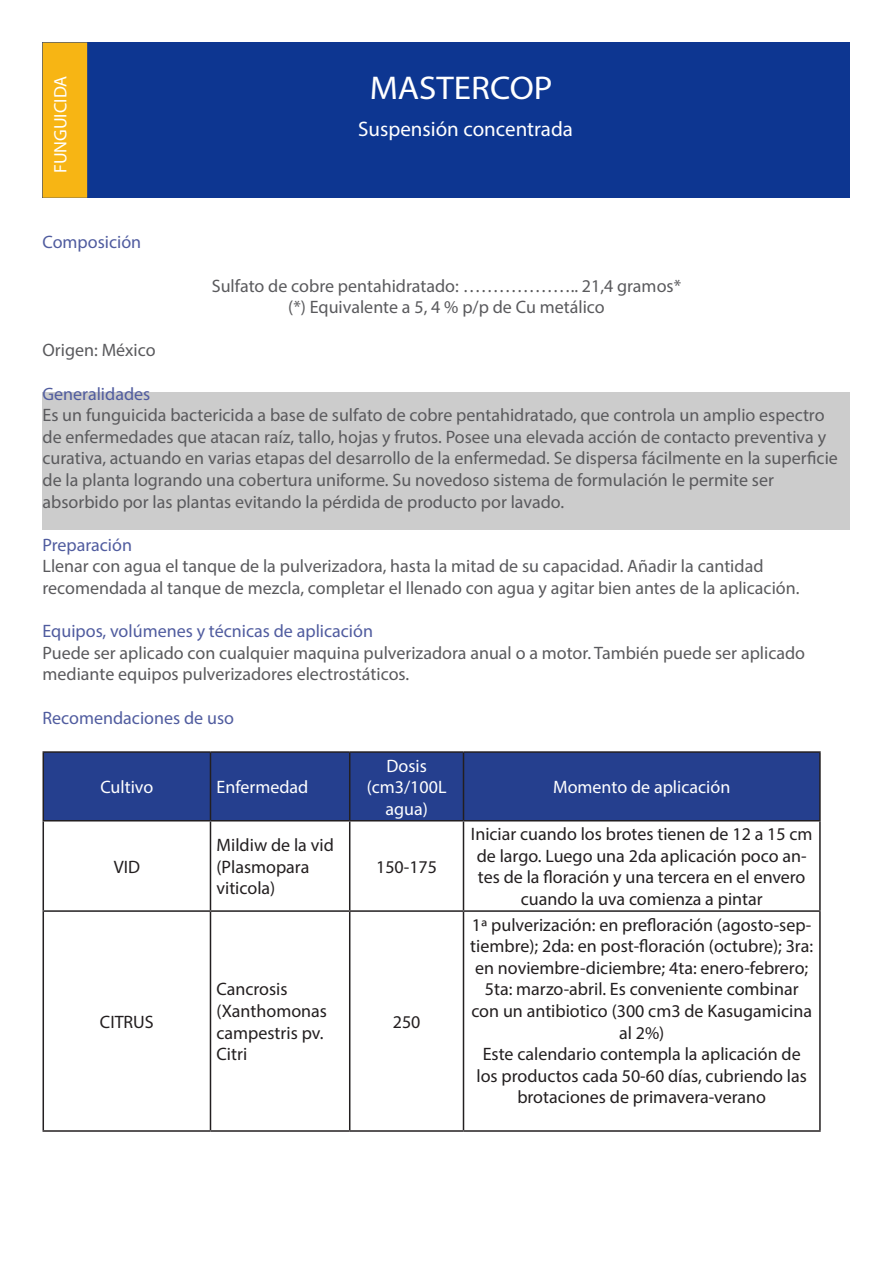
<style>
.page{position:relative;width:893px;height:1263px;background:#fff}
.page>*{position:absolute;margin:0;border:0;box-sizing:border-box;transform-origin:0 0}
.t1{font:33px "Myriad Pro";color:#fff;scale:1.06 1}
.t2{font:21px "Myriad Pro";color:#fff}
.t3{font:18px/21.6px "Myriad Pro";color:#5a5a5d}
.t4{font:18px/21.6px "Myriad Pro";color:#231f20;text-align:center}
.t5{font:18px/21.6px "Myriad Pro";color:#fff;text-align:center}
.t6{font:18px "Myriad Pro";color:#505c9f}
.s1{color:#505c9f}
</style>
<div class="page">
<div style="left:43px;top:392px;width:807px;height:137px;background:#ccc"></div>
<div style="left:43px;top:43px;width:807px;height:155px;background:#0d3691"></div>
<div style="left:44px;top:753px;width:775px;height:67px;background:#253f8e"></div>
<hr style="left:43px;top:751px;width:167px;height:2px;background:#231f20">
<hr style="left:43px;top:753px;width:1px;height:67px;background:#231f20">
<hr style="left:210px;top:751px;width:140px;height:2px;background:#231f20">
<hr style="left:210px;top:753px;width:1px;height:67px;background:#231f20">
<hr style="left:350px;top:751px;width:113px;height:2px;background:#231f20">
<hr style="left:349px;top:753px;width:1px;height:67px;background:#231f20">
<hr style="left:463px;top:751px;width:358px;height:2px;background:#231f20">
<hr style="left:463px;top:753px;width:1px;height:67px;background:#231f20">
<hr style="left:819px;top:753px;width:2px;height:67px;background:#231f20">
<hr style="left:43px;top:820px;width:167px;height:1px;background:#231f20">
<hr style="left:43px;top:821px;width:1px;height:89px;background:#231f20">
<hr style="left:210px;top:820px;width:140px;height:1px;background:#231f20">
<hr style="left:210px;top:821px;width:1px;height:89px;background:#231f20">
<hr style="left:350px;top:820px;width:113px;height:1px;background:#231f20">
<hr style="left:349px;top:821px;width:1px;height:89px;background:#231f20">
<hr style="left:463px;top:820px;width:358px;height:1px;background:#231f20">
<hr style="left:463px;top:821px;width:1px;height:89px;background:#231f20">
<hr style="left:819px;top:821px;width:2px;height:89px;background:#231f20">
<hr style="left:43px;top:910px;width:167px;height:2px;background:#231f20">
<hr style="left:43px;top:912px;width:1px;height:218px;background:#231f20">
<hr style="left:210px;top:910px;width:140px;height:2px;background:#231f20">
<hr style="left:210px;top:912px;width:1px;height:218px;background:#231f20">
<hr style="left:350px;top:910px;width:113px;height:2px;background:#231f20">
<hr style="left:349px;top:912px;width:1px;height:218px;background:#231f20">
<hr style="left:463px;top:910px;width:358px;height:2px;background:#231f20">
<hr style="left:463px;top:912px;width:1px;height:218px;background:#231f20">
<hr style="left:819px;top:912px;width:2px;height:218px;background:#231f20">
<hr style="left:43px;top:1130px;width:167px;height:2px;background:#231f20">
<hr style="left:210px;top:1130px;width:140px;height:2px;background:#231f20">
<hr style="left:350px;top:1130px;width:113px;height:2px;background:#231f20">
<hr style="left:463px;top:1130px;width:358px;height:2px;background:#231f20">
<div style="left:43px;top:43px;width:44px;height:155px;background:#f7b514"></div>
<p class="t5" style="left:50px;top:173px;width:99px;rotate:-90deg">FUNGUICIDA</p>
<p class="t6" style="left:43px;top:231px;width:100px">Composición</p>
<p class="t1" style="left:370px;top:68px;width:174px">MASTERCOP</p>
<p class="t2" style="left:358px;top:116px;width:216px">Suspensión concentrada</p>
<p class="t3" style="left:212px;top:274px;width:471px;text-align:center">Sulfato de cobre pentahidratado: ……………….. 21,4 gramos* (*) Equivalente a 5, 4 % p/p de Cu metálico</p>
<p class="t3" style="left:43px;top:339px;width:115px">Origen: México</p>
<p class="t3" style="left:43px;top:382px;width:797px"><span class="s1">Generalidades<br></span>Es un funguicida bactericida a base de sulfato de cobre pentahidratado, que controla un amplio espectro de enfermedades que atacan raíz, tallo, hojas y frutos. Posee una elevada acción de contacto preventiva y curativa, actuando en varias etapas del desarrollo de la enfermedad. Se dispersa fácilmente en la superficie de la planta logrando una cobertura uniforme. Su novedoso sistema de formulación le permite ser absorbido por las plantas evitando la pérdida de producto por lavado.</p>
<p class="t3" style="left:43px;top:534px;width:758px"><span class="s1">Preparación<br></span>Llenar con agua el tanque de la pulverizadora, hasta la mitad de su capacidad. Añadir la cantidad recomendada al tanque de mezcla, completar el llenado con agua y agitar bien antes de la aplicación.</p>
<p class="t3" style="left:43px;top:620px;width:764px"><span class="s1">Equipos, volúmenes y técnicas de aplicación<br></span>Puede ser aplicado con cualquier maquina pulverizadora anual o a motor. También puede ser aplicado mediante equipos pulverizadores electrostáticos.</p>
<p class="t6" style="left:43px;top:706px;width:193px">Recomendaciones de uso</p>
<p class="t5" style="left:100px;top:776px;width:54px">Cultivo</p>
<p class="t5" style="left:216px;top:776px;width:93px">Enfermedad</p>
<p class="t4" style="left:114px;top:855px;width:28px">VID</p>
<p class="t4" style="left:100px;top:1011px;width:55px">CITRUS</p>
<p class="t4" style="left:216px;top:834px;width:119px;text-align:left">Mildiw de la vid (Plasmopara viticola)</p>
<p class="t4" style="left:216px;top:978px;width:112px;text-align:left">Cancrosis (Xanthomonas campestris pv.<br>Citri</p>
<p class="t5" style="left:367px;top:754px;width:81px">Dosis (cm3/100L agua)</p>
<p class="t4" style="left:376px;top:855px;width:62px">150-175</p>
<p class="t4" style="left:393px;top:1011px;width:29px">250</p>
<p class="t5" style="left:553px;top:776px;width:179px">Momento de aplicación</p>
<p class="t4" style="left:471px;top:823px;width:343px">Iniciar cuando los brotes tienen de 12 a 15 cm de largo. Luego una 2da aplicación poco an&shy;tes de la floración y una tercera en el envero cuando la uva comienza a pintar</p>
<p class="t4" style="left:470px;top:913px;width:344px">1ª pulverización: en prefloración (agosto-sep&shy;tiembre); 2da: en post-floración (octubre); 3ra: en noviembre-diciembre; 4ta: enero-febrero; 5ta: marzo-abril. Es conveniente combinar con un antibiotico (300 cm3 de Kasugamicina al 2%)</p>
<p class="t4" style="left:476px;top:1043px;width:332px">Este calendario contempla la aplicación de los productos cada 50-60 días, cubriendo las brotaciones de primavera-verano</p>
</div>
